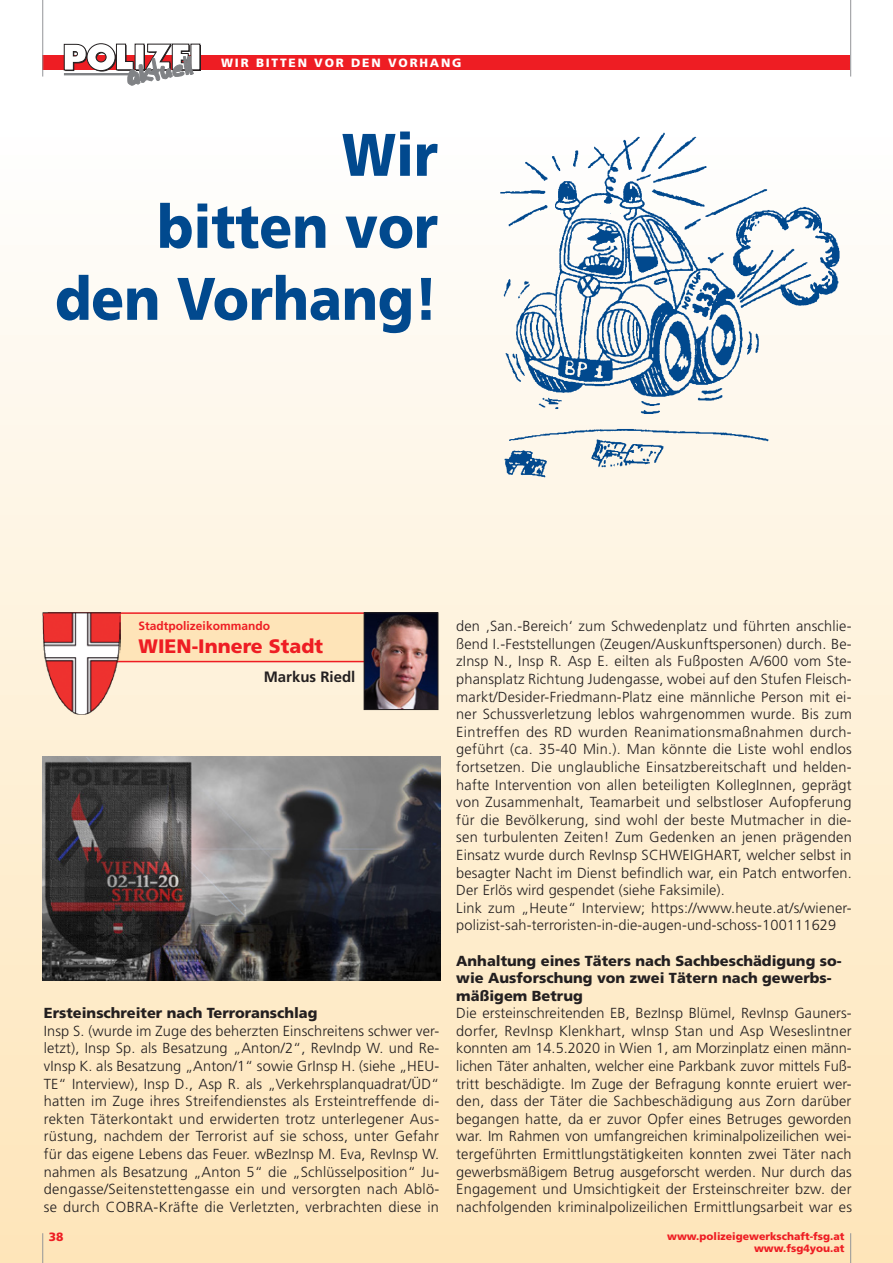
<style>
.page{position:relative;width:893px;height:1263px;background:#fff}
.page>*{position:absolute;margin:0;border:0;box-sizing:border-box;transform-origin:0 0}
.t1{font:900 60px/72px "Frutiger";color:#01498e;text-align:right;scale:.9 1}
.t2{font:900 19.5px "Frutiger";color:#ee1d23}
.t3{font:700 15px "Frutiger";color:#231f20}
.t4{font:300 14.55px/17.5px "Frutiger";letter-spacing:.015em;color:#231f20;text-align:justify}
.t5{font:900 14.55px/17.5px "Frutiger";color:#231f20}
.t6{font:900 12px "Frutiger";letter-spacing:.15em;color:#fff}
.t7{font:700 12px "Frutiger";color:#ee1d23}
.t8{font:900 12px "Frutiger";color:#ee1d23}
.t9{font:900 10.5px/12px "Frutiger";color:#ee1d23;text-align:right}
</style>
<div class="page">
<div style="left:0;top:128px;width:893px;height:1135px;background:linear-gradient(to bottom,#fefefe,#fde4b7)"></div>
<div style="left:43px;top:55px;width:807px;height:15px;background:#ee1d23"></div>
<hr style="left:42px;top:0;width:1px;height:77px;background:#939598">
<hr style="left:850px;top:0;width:1px;height:77px;background:#939598">
<hr style="left:42px;top:1233px;width:1px;height:30px;background:#939598">
<hr style="left:850px;top:1233px;width:1px;height:30px;background:#939598">
<div style="left:192px;top:45px;width:9px;height:26px;background:#231f20"></div>
<div style="left:191px;top:44px;width:9px;height:26px;background:#fff"></div>
<svg style="left:64px;top:43px;width:129px;height:42px"></svg>
<img style="left:484px;top:128px;width:366px;height:358px">
<div style="left:49px;top:613px;width:388px;height:48px;background:#fee4b8"></div>
<div style="left:48px;top:612px;width:390px;height:50px;border:2px solid #ee1d23"></div>
<img style="left:366px;top:614px;width:70px;height:94px">
<div style="left:364px;top:612px;width:74px;height:98px;border:1px solid #231f20"></div>
<img style="left:43px;top:612px;width:78px;height:103px">
<img style="left:43px;top:757px;width:397px;height:224px">
<p class="t6" style="left:221px;top:56px;width:242px">WIR BITTEN VOR DEN VORHANG</p>
<h1 class="t1" style="left:55px;top:119px;width:427px">Wir<br>bitten vor den Vorhang!</h1>
<p class="t7" style="left:139px;top:619px;width:133px">Stadtpolizeikommando</p>
<h2 class="t2" style="left:139px;top:634px;width:186px">WIEN-Innere Stadt</h2>
<p class="t3" style="left:264px;top:668px;width:93px">Markus Riedl</p>
<p class="t5" style="left:44px;top:1004px;width:275px">Ersteinschreiter nach Terroranschlag</p>
<p class="t4" style="left:44px;top:1022px;width:397px">Insp S. (wurde im Zuge des beherzten Einschreitens schwer ver&shy;letzt), Insp Sp. als Besatzung „Anton/2“, RevIndp W. und Re&shy;vInsp K. als Besatzung „Anton/1“ sowie GrInsp H. (siehe „HEU-TE“ Interview), Insp D., Asp R. als „Verkehrsplanquadrat/ÜD“ hatten im Zuge ihres Streifendienstes als Ersteintreffende di&shy;rekten Täterkontakt und erwiderten trotz unterlegener Aus&shy;rüstung, nachdem der Terrorist auf sie schoss, unter Gefahr für das eigene Lebens das Feuer. wBezInsp M. Eva, RevInsp W. nahmen als Besatzung „Anton 5“ die „Schlüsselposition“ Ju&shy;dengasse/Seitenstettengasse ein und versorgten nach Ablö&shy;se durch COBRA-Kräfte die Verletzten, verbrachten diese in</p>
<p class="t4" style="left:456px;top:618px;width:397px;text-align:left">den ‚San.-Bereich‘ zum Schwedenplatz und führten anschlie&shy;ßend I.-Feststellungen (Zeugen/Auskunftspersonen) durch. Be&shy;zInsp N., Insp R. Asp E. eilten als Fußposten A/600 vom Ste&shy;phansplatz Richtung Judengasse, wobei auf den Stufen Fleisch&shy;markt/Desider-Friedmann-Platz eine männliche Person mit ei&shy;ner Schussverletzung leblos wahrgenommen wurde. Bis zum Eintreffen des RD wurden Reanimationsmaßnahmen durch&shy;geführt (ca. 35-40 Min.). Man könnte die Liste wohl endlos fortsetzen. Die unglaubliche Einsatzbereitschaft und helden&shy;hafte Intervention von allen beteiligten KollegInnen, geprägt von Zusammenhalt, Teamarbeit und selbstloser Aufopferung für die Bevölkerung, sind wohl der beste Mutmacher in die&shy;sen turbulenten Zeiten! Zum Gedenken an jenen prägenden Einsatz wurde durch RevInsp SCHWEIGHART, welcher selbst in besagter Nacht im Dienst befindlich war, ein Patch entworfen.<br>Der Erlös wird gespendet (siehe Faksimile).<br>Link zum „Heute“ Interview; https://www.heute.at/s/wiener&shy;polizist-sah-terroristen-in-die-augen-und-schoss-100111629</p>
<p class="t5" style="left:456px;top:952px;width:387px">Anhaltung eines Täters nach Sachbeschädigung so&shy;wie Ausforschung von zwei Tätern nach gewerbs&shy;mäßigem Betrug</p>
<p class="t4" style="left:456px;top:1005px;width:397px">Die ersteinschreitenden EB, BezInsp Blümel, RevInsp Gauners&shy;dorfer, RevInsp Klenkhart, wInsp Stan und Asp Weseslintner konnten am 14.5.2020 in Wien 1, am Morzinplatz einen männ&shy;lichen Täter anhalten, welcher eine Parkbank zuvor mittels Fuß&shy;tritt beschädigte. Im Zuge der Befragung konnte eruiert wer&shy;den, dass der Täter die Sachbeschädigung aus Zorn darüber begangen hatte, da er zuvor Opfer eines Betruges geworden war. Im Rahmen von umfangreichen kriminalpolizeilichen wei&shy;tergeführten Ermittlungstätigkeiten konnten zwei Täter nach gewerbsmäßigem Betrug ausgeforscht werden. Nur durch das Engagement und Umsichtigkeit der Ersteinschreiter bzw. der nachfolgenden kriminalpolizeilichen Ermittlungsarbeit war es</p>
<p class="t8" style="left:49px;top:1230px;width:16px">38</p>
<p class="t9" style="left:667px;top:1230px;width:179px">www.polizeigewerkschaft-fsg.at www.fsg4you.at</p>
</div>
